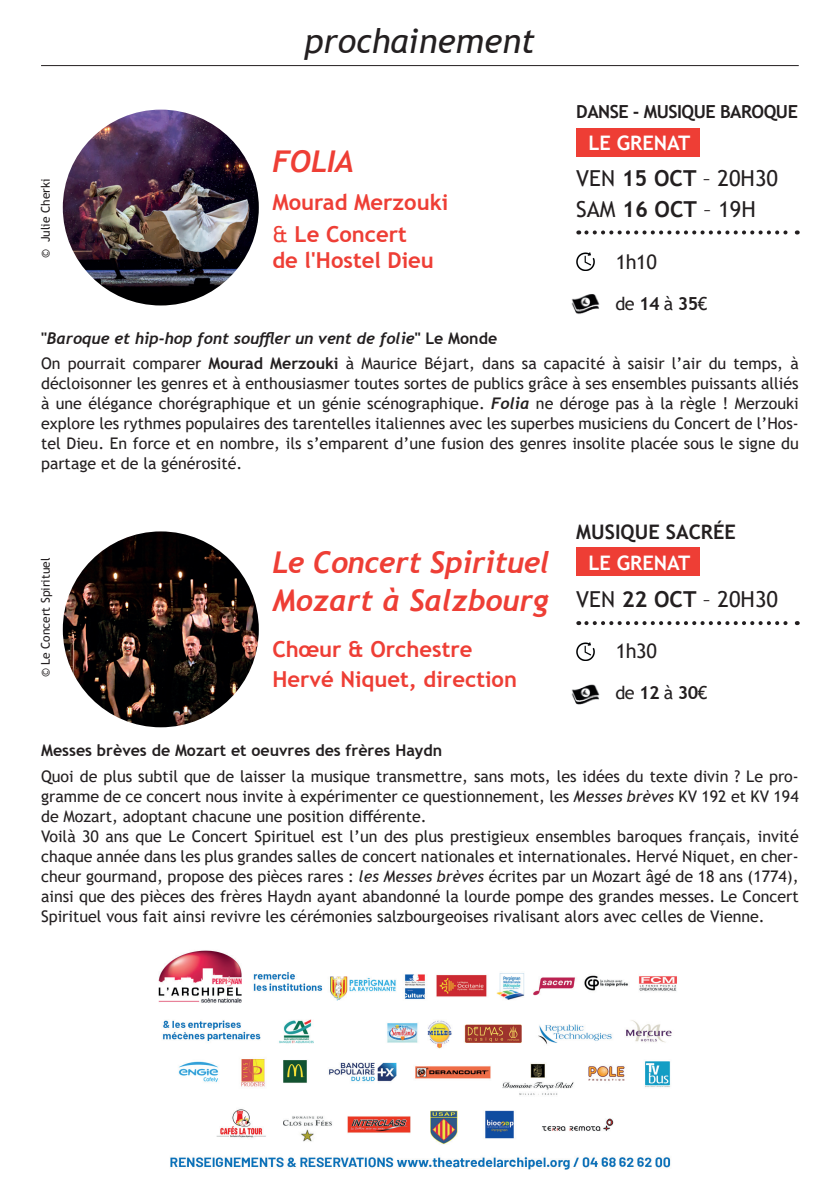
<style>
.page{position:relative;width:840px;height:1191px;background:#fff}
.page>*{position:absolute;margin:0;border:0;box-sizing:border-box;transform-origin:0 0}
.t1{font:italic 34px "Trebuchet MS";color:#231f20}
.t2{font:italic 700 30px/38px "Trebuchet";color:#ee3e35}
.t3{font:700 22px/31.6px "Trebuchet MS";color:#ee3e35}
.t4{font:22px/31px "Trebuchet MS";color:#231f20}
.t5{font:700 20px "Trebuchet MS";color:#fff}
.t6{font:700 20px "Trebuchet MS";color:#231f20}
.t7{font:20px "Trebuchet MS";letter-spacing:-.02em;color:#231f20}
.t8{font:700 18px "Trebuchet MS";letter-spacing:-.03em;color:#231f20}
.t9{font:18px "Trebuchet MS";color:#231f20}
.t10{font:16px/20px "Trebuchet MS";color:#231f20}
.t11{font:italic 700 16px "Trebuchet";color:#231f20}
.t12{font:700 16px "Trebuchet MS";color:#231f20}
.t13{font:12px "Trebuchet MS";color:#231f20}
.s1{font-weight:400}
.s2{font-weight:700}
.s3{font-family:"Trebuchet MS";font-style:normal}
.s4{font-family:"Trebuchet";font-weight:700;font-style:italic}
.s5{font-style:italic}
</style>
<div class="page">
<img style="left:158px;top:950px;width:519px;height:219px">
<hr style="left:41px;top:65px;width:757px;height:1px;background:#231f20">
<img style="left:63px;top:110px;width:196px;height:195px;border-radius:98px">
<img style="left:63px;top:531px;width:196px;height:196px;border-radius:98px">
<img style="left:571px;top:294px;width:29px;height:20px">
<img style="left:571px;top:684px;width:29px;height:21px">
<div style="left:576px;top:129px;width:123px;height:28px;background:#ee3e35"></div>
<div style="left:576px;top:547px;width:123px;height:29px;background:#ee3e35"></div>
<svg style="left:586px;top:230px;width:211px;height:4px"></svg>
<svg style="left:586px;top:621px;width:211px;height:4px"></svg>
<img style="left:576px;top:252px;width:18px;height:18px">
<img style="left:576px;top:643px;width:18px;height:18px">
<p class="t13" style="left:38px;top:258px;width:81px;rotate:-90deg">© Julie Cherki</p>
<h1 class="t1" style="left:304px;top:20px;width:232px">prochainement</h1>
<h2 class="t2" style="left:272px;top:143px;width:83px">FOLIA</h2>
<h3 class="t3" style="left:272px;top:186px;width:177px">Mourad Merzouki <span class="s1">&amp;</span> Le Concert</h3>
<h3 class="t3" style="left:272px;top:244px;width:163px">de l'Hostel Dieu</h3>
<p class="t8" style="left:576px;top:101px;width:223px">DANSE - MUSIQUE BAROQUE</p>
<p class="t5" style="left:588px;top:130px;width:103px">LE GRENAT</p>
<h3 class="t4" style="left:576px;top:163px;width:203px">VEN <span class="s2">15 OCT</span> – 20H30<br>SAM <span class="s2">16 OCT</span> – 19H</h3>
<p class="t7" style="left:615px;top:249px;width:43px">1h10</p>
<p class="t9" style="left:615px;top:292px;width:93px">de <span class="s2">14</span> à <span class="s2">35</span>€</p>
<p class="t11" style="left:41px;top:328px;width:457px"><span class="s3">"</span>Baroque et hip-hop font souffler un vent de folie<span class="s3">" Le Monde</span></p>
<p class="t10" style="left:41px;top:353px;width:758px;text-align:justify">On pourrait comparer <span class="s2">Mourad Merzouki</span> à Maurice Béjart, dans sa capacité à saisir l’air du temps, à décloisonner les genres et à enthousiasmer toutes sortes de publics grâce à ses ensembles puissants alliés à une élégance chorégraphique et un génie scénographique. <span class="s4">Folia</span> ne déroge pas à la règle ! Merzouki explore les rythmes populaires des tarentelles italiennes avec les superbes musiciens du Concert de l’Hos&shy;tel Dieu. En force et en nombre, ils s’emparent d’une fusion des genres insolite placée sous le signe du partage et de la générosité.</p>
<p class="t13" style="left:38px;top:677px;width:121px;rotate:-90deg">© Le Concert Spirituel</p>
<h2 class="t2" style="left:272px;top:543px;width:279px">Le Concert Spirituel<br>Mozart à Salzbourg</h2>
<h3 class="t3" style="left:272px;top:634px;width:246px;line-height:30px">Chœur &amp; Orchestre<br>Hervé Niquet, direction</h3>
<p class="t6" style="left:576px;top:519px;width:161px">MUSIQUE SACRÉE</p>
<p class="t5" style="left:588px;top:550px;width:103px">LE GRENAT</p>
<h3 class="t4" style="left:576px;top:583px;width:203px">VEN <span class="s2">22 OCT</span> – 20H30</h3>
<p class="t7" style="left:615px;top:638px;width:43px">1h30</p>
<p class="t9" style="left:615px;top:682px;width:93px">de <span class="s2">12</span> à <span class="s2">30</span>€</p>
<p class="t12" style="left:41px;top:740px;width:402px">Messes brèves de Mozart et oeuvres des frères Haydn</p>
<p class="t10" style="left:41px;top:766px;width:758px">Quoi de plus subtil que de laisser la musique transmettre, sans mots, les idées du texte divin ? Le pro&shy;gramme de ce concert nous invite à expérimenter ce questionnement, les <span class="s5">Messes brèves</span> KV 192 et KV 194 de Mozart, adoptant chacune une position différente.<br>Voilà 30 ans que Le Concert Spirituel est l’un des plus prestigieux ensembles baroques français, invité chaque année dans les plus grandes salles de concert nationales et internationales. Hervé Niquet, en cher&shy;cheur gourmand, propose des pièces rares : <span class="s5">les Messes brèves</span> écrites par un Mozart âgé de 18 ans (1774), ainsi que des pièces des frères Haydn ayant abandonné la lourde pompe des grandes messes. Le Concert Spirituel vous fait ainsi revivre les cérémonies salzbourgeoises rivalisant alors avec celles de Vienne.</p>
</div>
